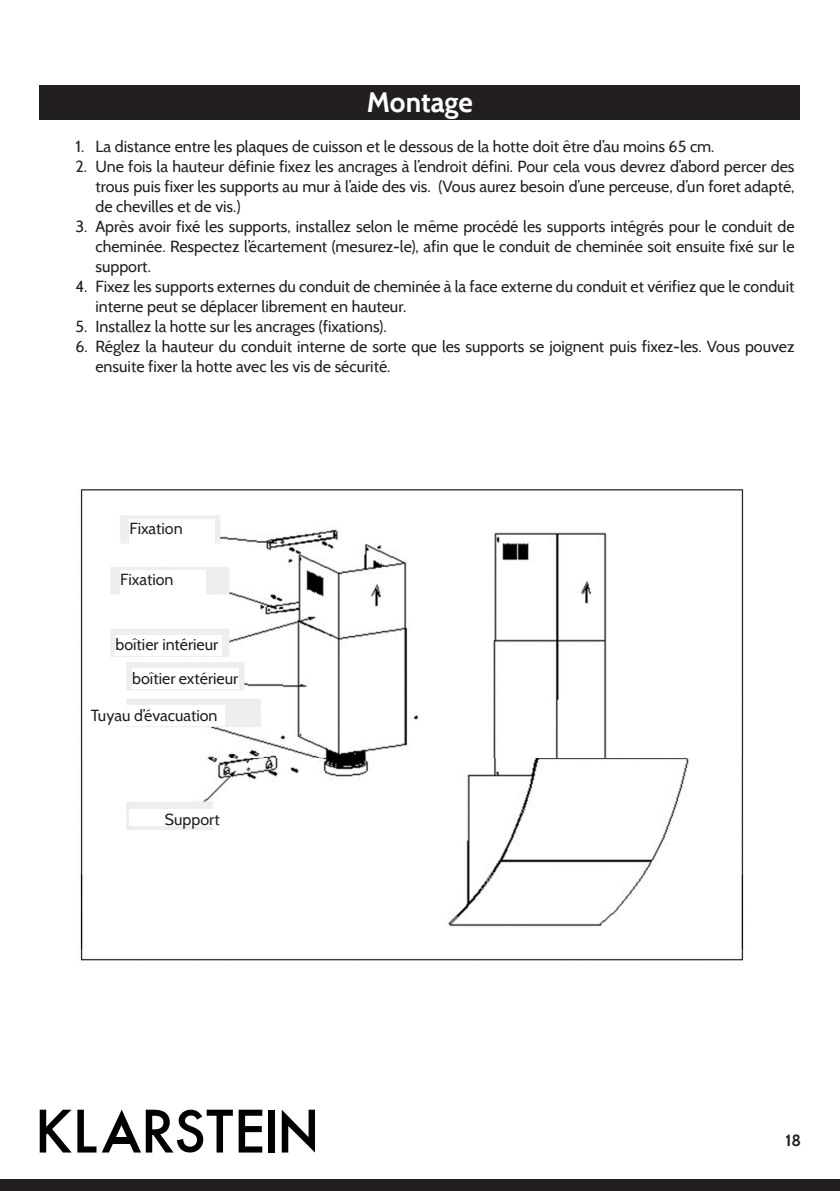
<style>
.page{position:relative;width:840px;height:1191px;background:#fff}
.page>*{position:absolute;margin:0;border:0;box-sizing:border-box;transform-origin:0 0}
.t1{font:700 28px "Cabin";color:#fff}
.t2{font:16px/20px "Cabin";color:#231f20}
.t3{font:700 16px "Cabin";color:#231f20}
</style>
<div class="page">
<div style="left:0;top:1179px;width:839px;height:12px;background:#231f20"></div>
<svg style="left:40px;top:1109px;width:56px;height:43px"></svg>
<div style="left:268px;top:1109px;width:7px;height:43px;background:#000"></div>
<svg style="left:102px;top:1109px;width:160px;height:43px"></svg>
<div style="left:110px;top:1137px;width:23px;height:6px;background:#000"></div>
<svg style="left:281px;top:1109px;width:34px;height:43px"></svg>
<div style="left:40px;top:85px;width:759px;height:35px;background:#231f20"></div>
<img style="left:80px;top:489px;width:664px;height:472px">
<div style="left:120px;top:570px;width:85px;height:25px;background:#fff"></div>
<div style="left:115px;top:634px;width:106px;height:21px;background:#fff"></div>
<div style="left:132px;top:668px;width:106px;height:21px;background:#fff"></div>
<div style="left:91px;top:705px;width:133px;height:21px;background:#fff"></div>
<div style="left:129px;top:809px;width:126px;height:16px;background:#fff"></div>
<div style="left:129px;top:519px;width:85px;height:25px;background:#fff"></div>
<h1 class="t1" style="left:367px;top:85px;width:107px">Montage</h1>
<p class="t2" style="left:75px;top:137px;width:640px">1. La distance entre les plaques de cuisson et le dessous de la hotte doit être d’au moins 65 cm.</p>
<p class="t2" style="left:95px;top:157px;width:700px;text-align:justify;text-indent:-20px">2. Une fois la hauteur définie fixez les ancrages à l’endroit défini. Pour cela vous devrez d’abord percer des trous puis fixer les supports au mur à l’aide des vis. (Vous aurez besoin d’une perceuse, d’un foret adapté, de chevilles et de vis.)</p>
<p class="t2" style="left:95px;top:217px;width:700px;text-align:justify;text-indent:-20px">3. Après avoir fixé les supports, installez selon le même procédé les supports intégrés pour le conduit de cheminée. Respectez l’écartement (mesurez-le), afin que le conduit de cheminée soit ensuite fixé sur le support.</p>
<p class="t2" style="left:95px;top:277px;width:700px;text-indent:-20px">4. Fixez les supports externes du conduit de cheminée à la face externe du conduit et vérifiez que le conduit interne peut se déplacer librement en hauteur.</p>
<p class="t2" style="left:75px;top:317px;width:312px">5. Installez la hotte sur les ancrages (fixations).</p>
<p class="t2" style="left:95px;top:337px;width:700px;text-indent:-20px">6. Réglez la hauteur du conduit interne de sorte que les supports se joignent puis fixez-les. Vous pouvez ensuite fixer la hotte avec les vis de sécurité.</p>
<p class="t2" style="left:129px;top:518px;width:55px">Fixation</p>
<p class="t2" style="left:120px;top:569px;width:55px">Fixation</p>
<p class="t2" style="left:132px;top:627px;width:108px;line-height:33.4px;text-indent:-17px">boîtier intérieur boîtier extérieur</p>
<p class="t2" style="left:91px;top:705px;width:128px">Tuyau d’évacuation</p>
<p class="t2" style="left:165px;top:809px;width:56px">Support</p>
<p class="t3" style="left:785px;top:1130px;width:17px">18</p>
</div>
